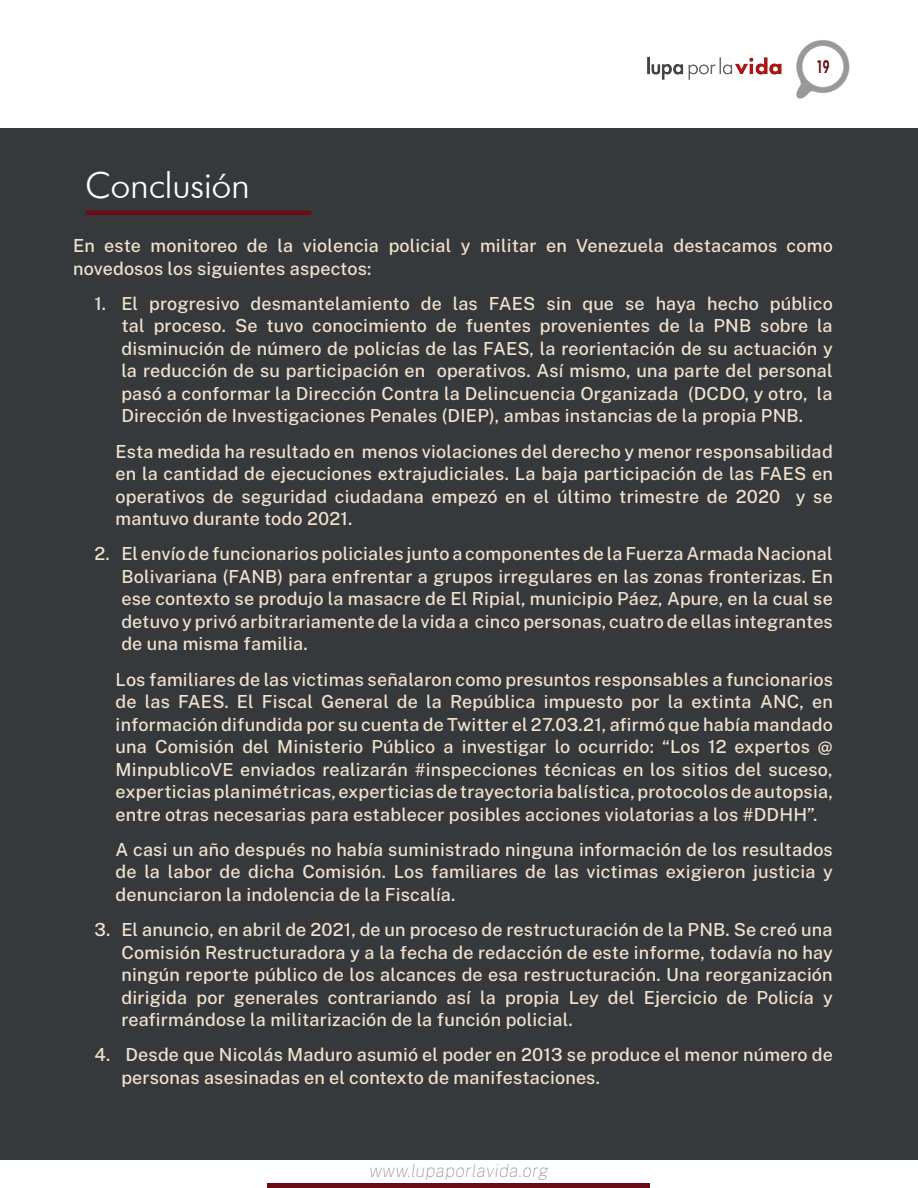
<style>
.page{position:relative;width:918px;height:1188px;background:#fff}
.page>*{position:absolute;margin:0;border:0;box-sizing:border-box;transform-origin:0 0}
.Title_01{font:300 36px "Futura BT";letter-spacing:-.01em;color:#fff}
.t1{font:500 18px/22.5px "Public Sans";letter-spacing:.01em;color:#f2e1cd;text-align:justify}
.t2{font:italic 100 18px "Public Sans";letter-spacing:.01em;color:#989798}
.t3{font:800 18px "Futura BT";color:#6c0a16;scale:.67 1}
</style>
<div class="page">
<hr style="left:268px;top:1184px;width:382px;height:4px;background:#6c0a16">
<img style="left:796px;top:40px;width:54px;height:59px">
<img style="left:647px;top:56px;width:135px;height:24px">
<div style="left:0;top:128px;width:918px;height:1032px;background:#35393b"></div>
<div style="left:87px;top:210px;width:222px;height:5px;background:#6c0a16"></div>
<p class="Title_01" style="left:85px;top:163px;width:167px">Conclusión</p>
<p class="t3" style="left:816px;top:56px;width:22px">19</p>
<p class="t1" style="left:73px;top:233px;width:761px">En este monitoreo de la violencia policial y militar en Venezuela destacamos como novedosos los siguientes aspectos:</p>
<p class="t1" style="left:121px;top:291px;width:713px;text-indent:-27px">1. El progresivo desmantelamiento de las FAES sin que se haya hecho público tal proceso. Se tuvo conocimiento de fuentes provenientes de la PNB sobre la disminución de número de policías de las FAES, la reorientación de su actuación y la reducción de su participación en operativos. Así mismo, una parte del personal pasó a conformar la Dirección Contra la Delincuencia Organizada (DCDO, y otro, la Dirección de Investigaciones Penales (DIEP), ambas instancias de la propia PNB.</p>
<p class="t1" style="left:116px;top:439px;width:719px">Esta medida ha resultado en menos violaciones del derecho y menor responsabilidad en la cantidad de ejecuciones extrajudiciales. La baja participación de las FAES en operativos de seguridad ciudadana empezó en el último trimestre de 2020 y se mantuvo durante todo 2021.</p>
<p class="t1" style="left:121px;top:541px;width:713px;text-indent:-27px">2. El envío de funcionarios policiales junto a componentes de la Fuerza Armada Nacional Bolivariana (FANB) para enfrentar a grupos irregulares en las zonas fronterizas. En ese contexto se produjo la masacre de El Ripial, municipio Páez, Apure, en la cual se detuvo y privó arbitrariamente de la vida a cinco personas, cuatro de ellas integrantes de una misma familia.</p>
<p class="t1" style="left:116px;top:667px;width:719px">Los familiares de las victimas señalaron como presuntos responsables a funcionarios de las FAES. El Fiscal General de la República impuesto por la extinta ANC, en información difundida por su cuenta de Twitter el 27.03.21, afirmó que había mandado una Comisión del Ministerio Público a investigar lo ocurrido: “Los 12 expertos @ MinpublicoVE enviados realizarán #inspecciones técnicas en los sitios del suceso, experticias planimétricas, experticias de trayectoria balística, protocolos de autopsia, entre otras necesarias para establecer posibles acciones violatorias a los #DDHH”.</p>
<p class="t1" style="left:116px;top:837px;width:719px">A casi un año después no había suministrado ninguna información de los resultados de la labor de dicha Comisión. Los familiares de las victimas exigieron justicia y denunciaron la indolencia de la Fiscalía.</p>
<p class="t1" style="left:121px;top:917px;width:713px;text-indent:-27px">3. El anuncio, en abril de 2021, de un proceso de restructuración de la PNB. Se creó una Comisión Restructuradora y a la fecha de redacción de este informe, todavía no hay ningún reporte público de los alcances de esa restructuración. Una reorganización dirigida por generales contrariando así la propia Ley del Ejercicio de Policía y reafirmándose la militarización de la función policial.</p>
<p class="t1" style="left:121px;top:1042px;width:713px;text-indent:-27px">4. Desde que Nicolás Maduro asumió el poder en 2013 se produce el menor número de personas asesinadas en el contexto de manifestaciones.</p>
<p class="t2" style="left:369px;top:1158px;width:181px">www.lupaporlavida.org</p>
</div>
